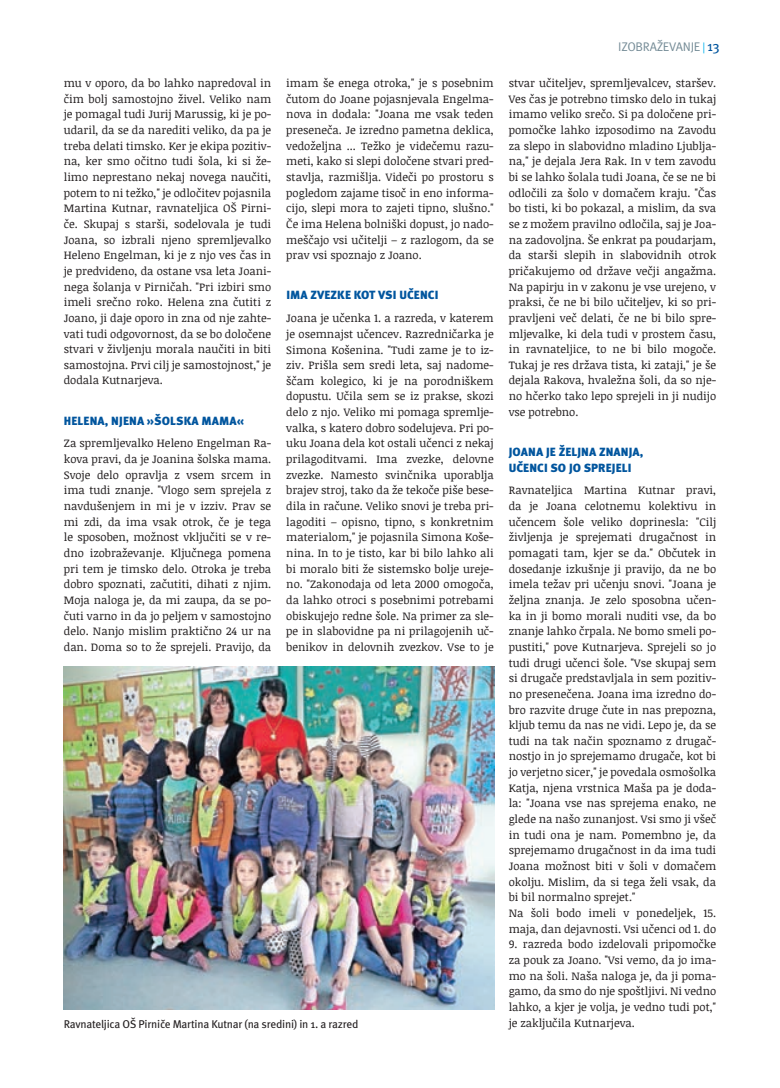
<style>
.page{position:relative;width:780px;height:1088px;background:#fff}
.page>*{position:absolute;margin:0;border:0;box-sizing:border-box;transform-origin:0 0}
.t1{font:12.5px "Meta Pro";letter-spacing:-.02em;color:#738a95}
.t2{font:900 11.88px/15.6px "Meta Pro";letter-spacing:.01em;color:#01559e}
.t3{font:11.25px/15.6px "Noticia Text";color:#231f20;text-align:justify}
.t4{font:11.25px "Meta Pro";letter-spacing:-.02em;color:#231f20}
.s1{font-size:11.25px;color:#00b1ed}
.s2{font-size:13.75px;color:#01559e}
</style>
<div class="page">
<img style="left:64px;top:666px;width:430px;height:343px">
<p class="t3" style="left:64px;top:75px;width:209px">mu v oporo, da bo lahko napredoval in čim bolj samostojno živel. Veliko nam je pomagal tudi Jurij Marussig, ki je po&shy;udaril, da se da narediti veliko, da pa je treba delati timsko. Ker je ekipa pozitiv&shy;na, ker smo očitno tudi šola, ki si že&shy;limo neprestano nekaj novega naučiti, potem to ni težko," je odločitev pojasnila Martina Kutnar, ravnateljica OŠ Pirni&shy;če. Skupaj s starši, sodelovala je tudi Joana, so izbrali njeno spremljevalko Heleno Engelman, ki je z njo ves čas in je predvideno, da ostane vsa leta Joani&shy;nega šolanja v Pirničah. "Pri izbiri smo imeli srečno roko. Helena zna čutiti z Joano, ji daje oporo in zna od nje zahte&shy;vati tudi odgovornost, da se bo določene stvari v življenju morala naučiti in biti samostojna. Prvi cilj je samostojnost," je dodala Kutnarjeva.</p>
<p class="t2" style="left:64px;top:413px;width:182px">HELENA, NJENA »ŠOLSKA MAMA«</p>
<p class="t3" style="left:64px;top:435px;width:209px">Za spremljevalko Heleno Engelman Ra&shy;kova pravi, da je Joanina šolska mama.<br>Svoje delo opravlja z vsem srcem in ima tudi znanje. "Vlogo sem sprejela z navdušenjem in mi je v izziv. Prav se mi zdi, da ima vsak otrok, če je tega le sposoben, možnost vključiti se v re&shy;dno izobraževanje. Ključnega pomena pri tem je timsko delo. Otroka je treba dobro spoznati, začutiti, dihati z njim.<br>Moja naloga je, da mi zaupa, da se po&shy;čuti varno in da jo peljem v samostojno delo. Nanjo mislim praktično 24 ur na dan. Doma so to že sprejeli. Pravijo, da</p>
<p class="t3" style="left:286px;top:75px;width:209px">imam še enega otroka," je s posebnim čutom do Joane pojasnjevala Engelma&shy;nova in dodala: "Joana me vsak teden preseneča. Je izredno pametna deklica, vedoželjna ... Težko je videčemu razu&shy;meti, kako si slepi določene stvari pred&shy;stavlja, razmišlja. Videči po prostoru s pogledom zajame tisoč in eno informa&shy;cijo, slepi mora to zajeti tipno, slušno." Če ima Helena bolniški dopust, jo nado&shy;meščajo vsi učitelji – z razlogom, da se prav vsi spoznajo z Joano.</p>
<p class="t2" style="left:286px;top:288px;width:153px">IMA ZVEZKE KOT VSI UČENCI</p>
<p class="t3" style="left:286px;top:310px;width:209px">Joana je učenka 1. a razreda, v katerem je osemnajst učencev. Razredničarka je Simona Košenina. "Tudi zame je to iz&shy;ziv. Prišla sem sredi leta, saj nadome&shy;ščam kolegico, ki je na porodniškem dopustu. Učila sem se iz prakse, skozi delo z njo. Veliko mi pomaga spremlje&shy;valka, s katero dobro sodelujeva. Pri po&shy;uku Joana dela kot ostali učenci z nekaj prilagoditvami. Ima zvezke, delovne zvezke. Namesto svinčnika uporablja brajev stroj, tako da že tekoče piše bese&shy;dila in račune. Veliko snovi je treba pri&shy;lagoditi – opisno, tipno, s konkretnim materialom," je pojasnila Simona Koše&shy;nina. In to je tisto, kar bi bilo lahko ali bi moralo biti že sistemsko bolje ureje&shy;no. "Zakonodaja od leta 2000 omogoča, da lahko otroci s posebnimi potrebami obiskujejo redne šole. Na primer za sle&shy;pe in slabovidne pa ni prilagojenih uč&shy;benikov in delovnih zvezkov. Vse to je</p>
<p class="t1" style="left:618px;top:39px;width:103px">IZOBRAŽEVANJE <span class="s1">|</span> <span class="s2">13</span></p>
<p class="t3" style="left:508px;top:75px;width:209px">stvar učiteljev, spremljevalcev, staršev.<br>Ves čas je potrebno timsko delo in tukaj imamo veliko srečo. Si pa določene pri&shy;pomočke lahko izposodimo na Zavodu za slepo in slabovidno mladino Ljublja&shy;na," je dejala Jera Rak. In v tem zavodu bi se lahko šolala tudi Joana, če se ne bi odločili za šolo v domačem kraju. "Čas bo tisti, ki bo pokazal, a mislim, da sva se z možem pravilno odločila, saj je Joa&shy;na zadovoljna. Še enkrat pa poudarjam, da starši slepih in slabovidnih otrok pričakujemo od države večji angažma.<br>Na papirju in v zakonu je vse urejeno, v praksi, če ne bi bilo učiteljev, ki so pri&shy;pravljeni več delati, če ne bi bilo spre&shy;mljevalke, ki dela tudi v prostem času, in ravnateljice, to ne bi bilo mogoče.<br>Tukaj je res država tista, ki zataji," je še dejala Rakova, hvaležna šoli, da so nje&shy;no hčerko tako lepo sprejeli in ji nudijo vse potrebno.</p>
<p class="t2" style="left:508px;top:444px;width:136px">JOANA JE ŽELJNA ZNANJA,<br>UČENCI SO JO SPREJELI</p>
<p class="t3" style="left:508px;top:482px;width:209px;text-align:left">Ravnateljica Martina Kutnar pravi, da je Joana celotnemu kolektivu in učencem šole veliko doprinesla: "Cilj življenja je sprejemati drugačnost in pomagati tam, kjer se da." Občutek in dosedanje izkušnje ji pravijo, da ne bo imela težav pri učenju snovi. "Joana je željna znanja. Je zelo sposobna učen&shy;ka in ji bomo morali nuditi vse, da bo znanje lahko črpala. Ne bomo smeli po&shy;pustiti," pove Kutnarjeva. Sprejeli so jo tudi drugi učenci šole. "Vse skupaj sem si drugače predstavljala in sem pozitiv&shy;no presenečena. Joana ima izredno do&shy;bro razvite druge čute in nas prepozna, kljub temu da nas ne vidi. Lepo je, da se tudi na tak način spoznamo z drugač&shy;nostjo in jo sprejemamo drugače, kot bi jo verjetno sicer," je povedala osmošolka Katja, njena vrstnica Maša pa je doda&shy;la: "Joana vse nas sprejema enako, ne glede na našo zunanjost. Vsi smo ji všeč in tudi ona je nam. Pomembno je, da sprejemamo drugačnost in da ima tudi Joana možnost biti v šoli v domačem okolju. Mislim, da si tega želi vsak, da bi bil normalno sprejet."<br>Na šoli bodo imeli v ponedeljek, 15. maja, dan dejavnosti. Vsi učenci od 1. do</p>
<p class="t3" style="left:508px;top:936px;width:209px">9. razreda bodo izdelovali pripomočke za pouk za Joano. "Vsi vemo, da jo ima&shy;mo na šoli. Naša naloga je, da ji poma&shy;gamo, da smo do nje spoštljivi. Ni vedno lahko, a kjer je volja, je vedno tudi pot,"</p>
<p class="t4" style="left:64px;top:1016px;width:296px">Ravnateljica OŠ Pirniče Martina Kutnar (na sredini) in 1. a razred</p>
<p class="t3" style="left:508px;top:1014px;width:128px">je zaključila Kutnarjeva.</p>
</div>
